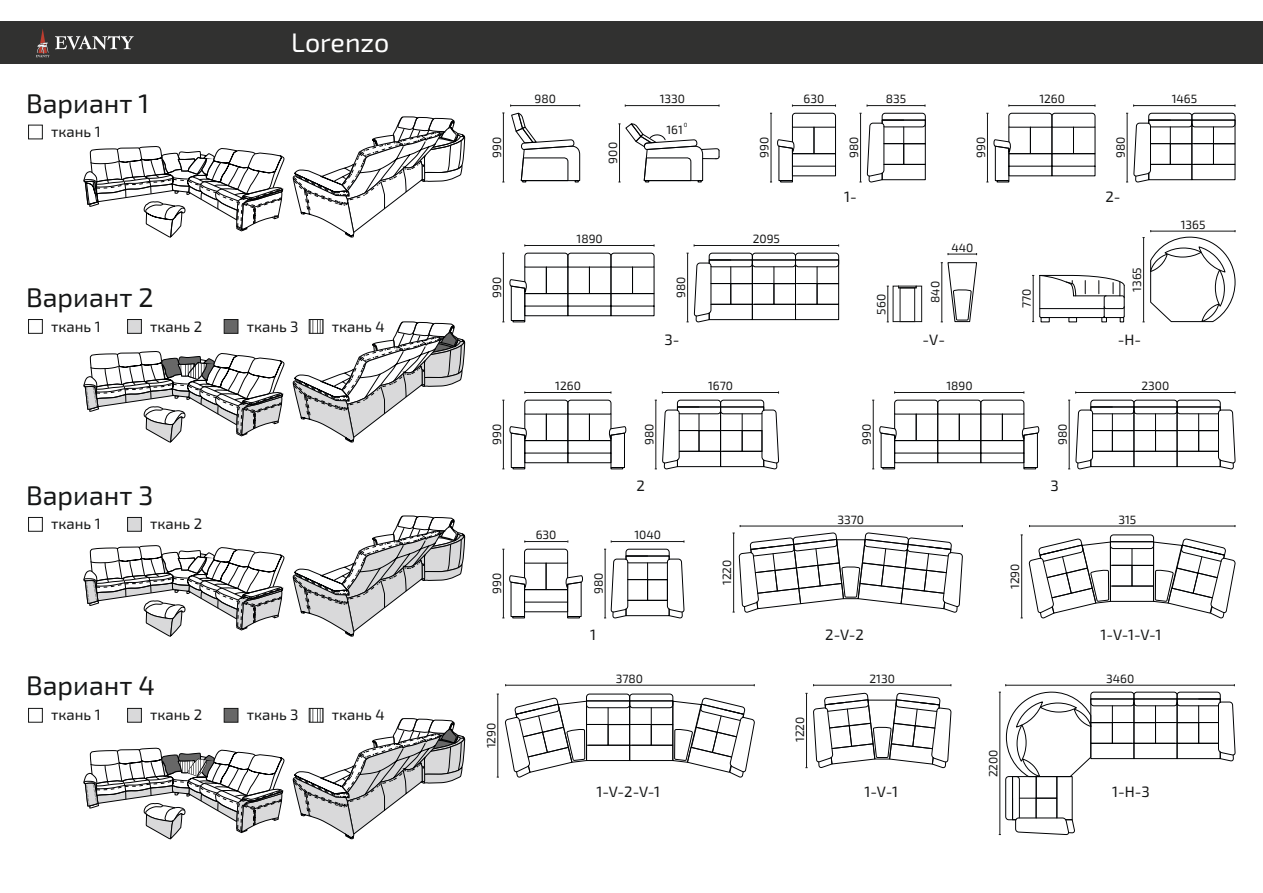
<style>
.page{position:relative;width:1263px;height:893px;background:#fff}
.page>*{position:absolute;margin:0;border:0;box-sizing:border-box;transform-origin:0 0}
.t1{font:26.85px "Exo 2.0";color:#151616}
.t2{font:26.85px "Exo 2.0";color:#fff}
.t3{font:15px "Exo 2.0";color:#151616}
.t4{font:12px "Exo 2.0";color:#151616}
.t5{font:6px "Exo 2.0";color:#151616}
</style>
<div class="page">
<div style="left:0;top:21px;width:1263px;height:43px;background:#313130"></div>
<svg style="left:55px;top:35px;width:79px;height:15px"></svg>
<svg style="left:36px;top:29px;width:13px;height:28px"></svg>
<svg style="left:28px;top:124px;width:15px;height:16px"></svg>
<svg style="left:28px;top:319px;width:15px;height:15px"></svg>
<svg style="left:28px;top:517px;width:15px;height:15px"></svg>
<svg style="left:28px;top:707px;width:15px;height:16px"></svg>
<svg style="left:127px;top:517px;width:15px;height:15px"></svg>
<svg style="left:292px;top:116px;width:173px;height:122px"></svg>
<svg style="left:83px;top:146px;width:202px;height:92px"></svg>
<svg style="left:127px;top:319px;width:15px;height:15px"></svg>
<svg style="left:223px;top:319px;width:16px;height:15px"></svg>
<svg style="left:127px;top:707px;width:15px;height:16px"></svg>
<svg style="left:223px;top:707px;width:16px;height:16px"></svg>
<svg style="left:83px;top:351px;width:202px;height:92px"></svg>
<svg style="left:292px;top:515px;width:173px;height:122px"></svg>
<svg style="left:83px;top:545px;width:202px;height:92px"></svg>
<svg style="left:83px;top:748px;width:202px;height:92px"></svg>
<svg style="left:292px;top:319px;width:173px;height:124px"></svg>
<svg style="left:292px;top:707px;width:173px;height:133px"></svg>
<svg style="left:510px;top:105px;width:70px;height:77px"></svg>
<hr style="left:503px;top:113px;width:1px;height:69px;background:#151616">
<svg style="left:618px;top:123px;width:102px;height:60px"></svg>
<hr style="left:625px;top:105px;width:94px;height:1px;background:#151616">
<svg style="left:770px;top:105px;width:66px;height:78px"></svg>
<svg style="left:859px;top:105px;width:67px;height:78px"></svg>
<svg style="left:502px;top:540px;width:81px;height:79px"></svg>
<svg style="left:604px;top:540px;width:81px;height:79px"></svg>
<svg style="left:986px;top:105px;width:110px;height:78px"></svg>
<div style="left:1051px;top:127px;width:23px;height:27px;border:1px solid #000204"></div>
<div style="left:1073px;top:127px;width:22px;height:27px;border:1px solid #000204"></div>
<svg style="left:1126px;top:105px;width:110px;height:78px"></svg>
<svg style="left:502px;top:391px;width:124px;height:78px"></svg>
<svg style="left:655px;top:391px;width:124px;height:79px"></svg>
<svg style="left:502px;top:244px;width:153px;height:78px"></svg>
<div style="left:632px;top:267px;width:22px;height:27px;border:1px solid #000204"></div>
<svg style="left:686px;top:244px;width:153px;height:79px"></svg>
<div style="left:1104px;top:295px;width:20px;height:14px;border:1px solid #000204;border-radius:2px"></div>
<hr style="left:1039px;top:275px;width:1px;height:41px;background:#000204">
<hr style="left:1033px;top:275px;width:1px;height:47px;background:#151616">
<svg style="left:1032px;top:275px;width:93px;height:23px"></svg>
<svg style="left:1032px;top:307px;width:93px;height:15px"></svg>
<svg style="left:1142px;top:230px;width:94px;height:92px"></svg>
<svg style="left:941px;top:262px;width:36px;height:60px"></svg>
<svg style="left:887px;top:285px;width:35px;height:37px"></svg>
<svg style="left:948px;top:253px;width:29px;height:2px"></svg>
<hr style="left:1029px;top:526px;width:206px;height:1px;background:#151616">
<svg style="left:813px;top:692px;width:139px;height:77px"></svg>
<hr style="left:806px;top:693px;width:1px;height:75px;background:#151616">
<hr style="left:813px;top:685px;width:138px;height:1px;background:#151616">
<svg style="left:872px;top:391px;width:167px;height:78px"></svg>
<svg style="left:1068px;top:391px;width:168px;height:79px"></svg>
<svg style="left:732px;top:525px;width:231px;height:88px"></svg>
<svg style="left:999px;top:534px;width:237px;height:301px"></svg>
<hr style="left:497px;top:694px;width:1px;height:83px;background:#151616">
<hr style="left:506px;top:685px;width:248px;height:1px;background:#151616">
<svg style="left:505px;top:693px;width:250px;height:85px"></svg>
<h1 class="t1" style="left:26px;top:94px;width:124px">Вариант 1</h1>
<p class="t3" style="left:51px;top:127px;width:51px">ткань 1</p>
<h1 class="t1" style="left:26px;top:288px;width:129px">Вариант 2</h1>
<h1 class="t2" style="left:291px;top:33px;width:100px">Lorenzo</h1>
<p class="t3" style="left:51px;top:321px;width:51px">ткань 1</p>
<p class="t3" style="left:150px;top:321px;width:53px">ткань 2</p>
<p class="t3" style="left:247px;top:321px;width:53px">ткань 3</p>
<p class="t3" style="left:332px;top:321px;width:54px">ткань 4</p>
<h1 class="t1" style="left:26px;top:486px;width:129px">Вариант 3</h1>
<p class="t3" style="left:51px;top:519px;width:51px">ткань 1</p>
<p class="t3" style="left:150px;top:519px;width:53px">ткань 2</p>
<h1 class="t1" style="left:26px;top:676px;width:130px">Вариант 4</h1>
<p class="t3" style="left:51px;top:710px;width:51px">ткань 1</p>
<p class="t3" style="left:150px;top:710px;width:53px">ткань 2</p>
<p class="t3" style="left:247px;top:710px;width:53px">ткань 3</p>
<p class="t3" style="left:332px;top:710px;width:54px">ткань 4</p>
<p class="t4" style="left:534px;top:95px;width:23px">980</p>
<p class="t4" style="left:660px;top:95px;width:27px">1330</p>
<p class="t4" style="left:666px;top:126px;width:18px">161</p>
<p class="t5" style="left:684px;top:123px;width:5px">0</p>
<p class="t4" style="left:803px;top:95px;width:22px">630</p>
<p class="t4" style="left:886px;top:95px;width:22px">835</p>
<p class="t4" style="left:1039px;top:95px;width:27px">1260</p>
<p class="t4" style="left:1172px;top:95px;width:27px">1465</p>
<p class="t4" style="left:493px;top:158px;width:22px;rotate:-90deg">990</p>
<p class="t4" style="left:609px;top:164px;width:23px;rotate:-90deg">900</p>
<p class="t4" style="left:760px;top:158px;width:22px;rotate:-90deg">990</p>
<p class="t4" style="left:850px;top:158px;width:23px;rotate:-90deg">980</p>
<p class="t4" style="left:977px;top:158px;width:22px;rotate:-90deg">990</p>
<p class="t4" style="left:1116px;top:158px;width:23px;rotate:-90deg">980</p>
<p class="t3" style="left:844px;top:191px;width:14px">1-</p>
<p class="t3" style="left:1105px;top:191px;width:17px">2-</p>
<p class="t4" style="left:1181px;top:220px;width:26px">1365</p>
<p class="t4" style="left:577px;top:235px;width:28px">1890</p>
<p class="t4" style="left:753px;top:235px;width:29px">2095</p>
<p class="t4" style="left:951px;top:243px;width:23px">440</p>
<p class="t4" style="left:493px;top:298px;width:22px;rotate:-90deg">990</p>
<p class="t4" style="left:677px;top:298px;width:23px;rotate:-90deg">980</p>
<p class="t4" style="left:877px;top:315px;width:22px;rotate:-90deg">560</p>
<p class="t4" style="left:931px;top:303px;width:23px;rotate:-90deg">840</p>
<p class="t4" style="left:1022px;top:308px;width:21px;rotate:-90deg">770</p>
<p class="t4" style="left:1133px;top:292px;width:26px;rotate:-90deg">1365</p>
<p class="t3" style="left:664px;top:335px;width:17px">3-</p>
<p class="t3" style="left:922px;top:335px;width:24px">-V-</p>
<p class="t3" style="left:1118px;top:335px;width:25px">-H-</p>
<p class="t4" style="left:555px;top:382px;width:27px">1260</p>
<p class="t4" style="left:708px;top:382px;width:27px">1670</p>
<p class="t4" style="left:946px;top:382px;width:28px">1890</p>
<p class="t4" style="left:1141px;top:382px;width:29px">2300</p>
<p class="t4" style="left:493px;top:445px;width:22px;rotate:-90deg">990</p>
<p class="t4" style="left:645px;top:445px;width:23px;rotate:-90deg">980</p>
<p class="t4" style="left:862px;top:445px;width:22px;rotate:-90deg">990</p>
<p class="t4" style="left:1058px;top:445px;width:23px;rotate:-90deg">980</p>
<p class="t3" style="left:636px;top:480px;width:10px">2</p>
<p class="t3" style="left:1050px;top:480px;width:10px">3</p>
<p class="t4" style="left:837px;top:515px;width:28px">3370</p>
<p class="t4" style="left:1118px;top:515px;width:19px">315</p>
<p class="t4" style="left:536px;top:531px;width:22px">630</p>
<p class="t4" style="left:634px;top:531px;width:28px">1040</p>
<p class="t4" style="left:493px;top:594px;width:22px;rotate:-90deg">990</p>
<p class="t4" style="left:594px;top:594px;width:23px;rotate:-90deg">980</p>
<p class="t4" style="left:723px;top:585px;width:27px;rotate:-90deg">1220</p>
<p class="t4" style="left:1011px;top:589px;width:27px;rotate:-90deg">1290</p>
<p class="t3" style="left:590px;top:629px;width:7px">1</p>
<p class="t3" style="left:825px;top:629px;width:40px">2-V-2</p>
<p class="t3" style="left:1101px;top:629px;width:62px">1-V-1-V-1</p>
<p class="t4" style="left:487px;top:748px;width:27px;rotate:-90deg">1290</p>
<p class="t4" style="left:616px;top:674px;width:29px">3780</p>
<p class="t4" style="left:796px;top:742px;width:27px;rotate:-90deg">1220</p>
<p class="t4" style="left:869px;top:674px;width:27px">2130</p>
<p class="t4" style="left:989px;top:777px;width:29px;rotate:-90deg">2200</p>
<p class="t4" style="left:1106px;top:674px;width:30px">3460</p>
<p class="t3" style="left:596px;top:786px;width:65px">1-V-2-V-1</p>
<p class="t3" style="left:865px;top:786px;width:35px">1-V-1</p>
<p class="t3" style="left:1112px;top:786px;width:39px">1-H-3</p>
</div>
